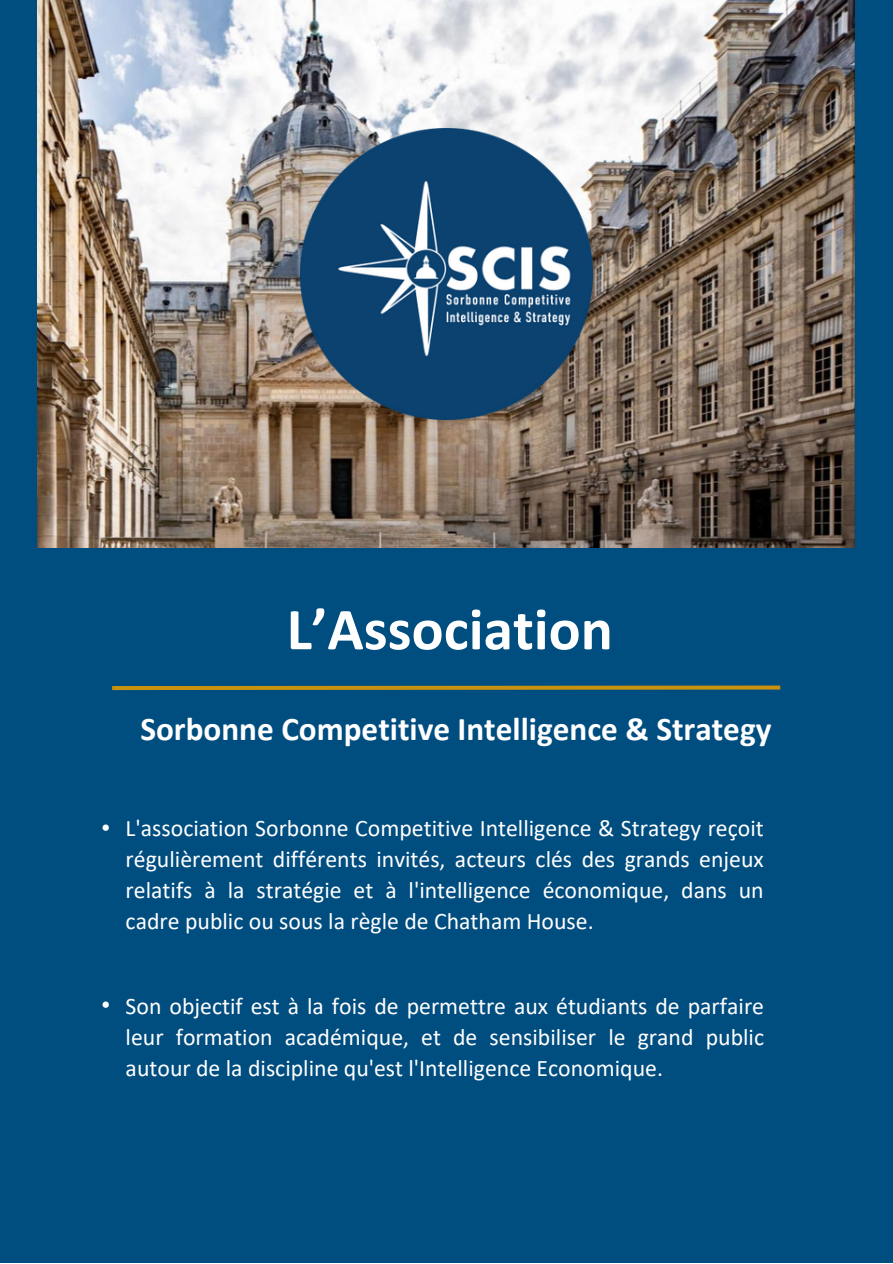
<style>
.page{position:relative;width:893px;height:1264px;background:#fff}
.page>*{position:absolute;margin:0;border:0;box-sizing:border-box;transform-origin:0 0}
.t1{font:700 59.85px "Calibri";color:#fff}
.t2{font:700 33.15px "Calibri";color:#fff}
.t3{font:23.7px/30.9px "Calibri";color:#fff;text-align:justify}
.t4{font:20.25px "Calibri";color:#fff}
</style>
<div class="page">
<div style="left:0;top:0;width:892px;height:1262px;background:#004d80"></div>
<img style="left:38px;top:0;width:816px;height:547px">
<svg style="left:112px;top:685px;width:668px;height:5px;background:#a18424"></svg>
<img style="left:301px;top:128px;width:291px;height:291px">
<p class="t1" style="left:286px;top:604px;width:328px">L’Association</p>
<p class="t2" style="left:140px;top:715px;width:632px">Sorbonne Competitive Intelligence &amp; Strategy</p>
<p class="t4" style="left:101px;top:818px;width:12px">•</p>
<p class="t3" style="left:126px;top:815px;width:639px">L'association Sorbonne Competitive Intelligence &amp; Strategy reçoit régulièrement différents invités, acteurs clés des grands enjeux relatifs à la stratégie et à l'intelligence économique, dans un cadre public ou sous la règle de Chatham House.</p>
<p class="t4" style="left:101px;top:996px;width:12px">•</p>
<p class="t3" style="left:126px;top:992px;width:640px">Son objectif est à la fois de permettre aux étudiants de parfaire leur formation académique, et de sensibiliser le grand public autour de la discipline qu'est l'Intelligence Economique.</p>
</div>
